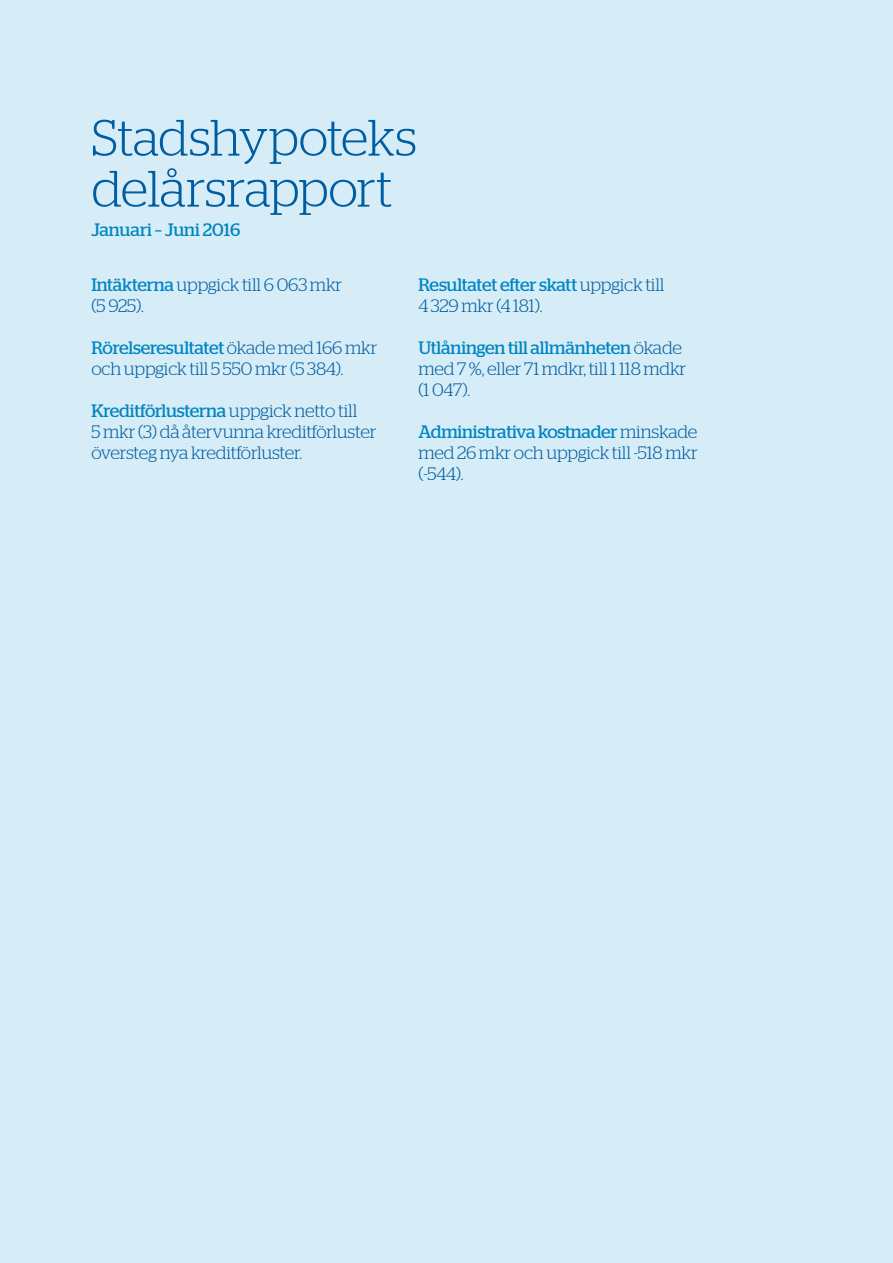
<style>
.page{position:relative;width:893px;height:1263px;background:#d6edf7}
.page>*{position:absolute;margin:0;border:0;box-sizing:border-box;transform-origin:0 0}
.t1{font:300 51px/51px "Stag";letter-spacing:-.015em;color:#005da1}
.t2{font:300 18px/21px "Stag";letter-spacing:-.01em;color:#005da1}
.t3{font:18px "Stag";color:#0085c3}
.s1{font-weight:400;color:#0085c3}
</style>
<div class="page">
<h1 class="t1" style="left:91px;top:112px;width:327px">Stadshypoteks delårsrapport</h1>
<p class="t3" style="left:91px;top:219px;width:151px">Januari – Juni 2016</p>
<p class="t2" style="left:91px;top:274px;width:252px"><span class="s1">Intäkterna</span> uppgick till 6 063 mkr (5 925).</p>
<p class="t2" style="left:91px;top:337px;width:288px"><span class="s1">Rörelseresultatet</span> ökade med 166 mkr och uppgick till 5 550 mkr (5 384).</p>
<p class="t2" style="left:91px;top:400px;width:287px"><span class="s1">Kreditförlusterna</span> uppgick netto till<br>5mkr (3) då återvunna kreditförluster översteg nya kreditförluster.</p>
<p class="t2" style="left:418px;top:274px;width:248px"><span class="s1">Resultatet efter skatt</span> uppgick till<br>4 329mkr (4 181).</p>
<p class="t2" style="left:418px;top:337px;width:269px"><span class="s1">Utlåningen till allmänheten</span> ökade med 7 %, eller 71 mdkr, till 1 118 mdkr (1047).</p>
<p class="t2" style="left:418px;top:421px;width:281px;text-align:justify"><span class="s1">Administrativa kostnader</span> minskade med 26 mkr och uppgick till -518 mkr (-544).</p>
</div>
